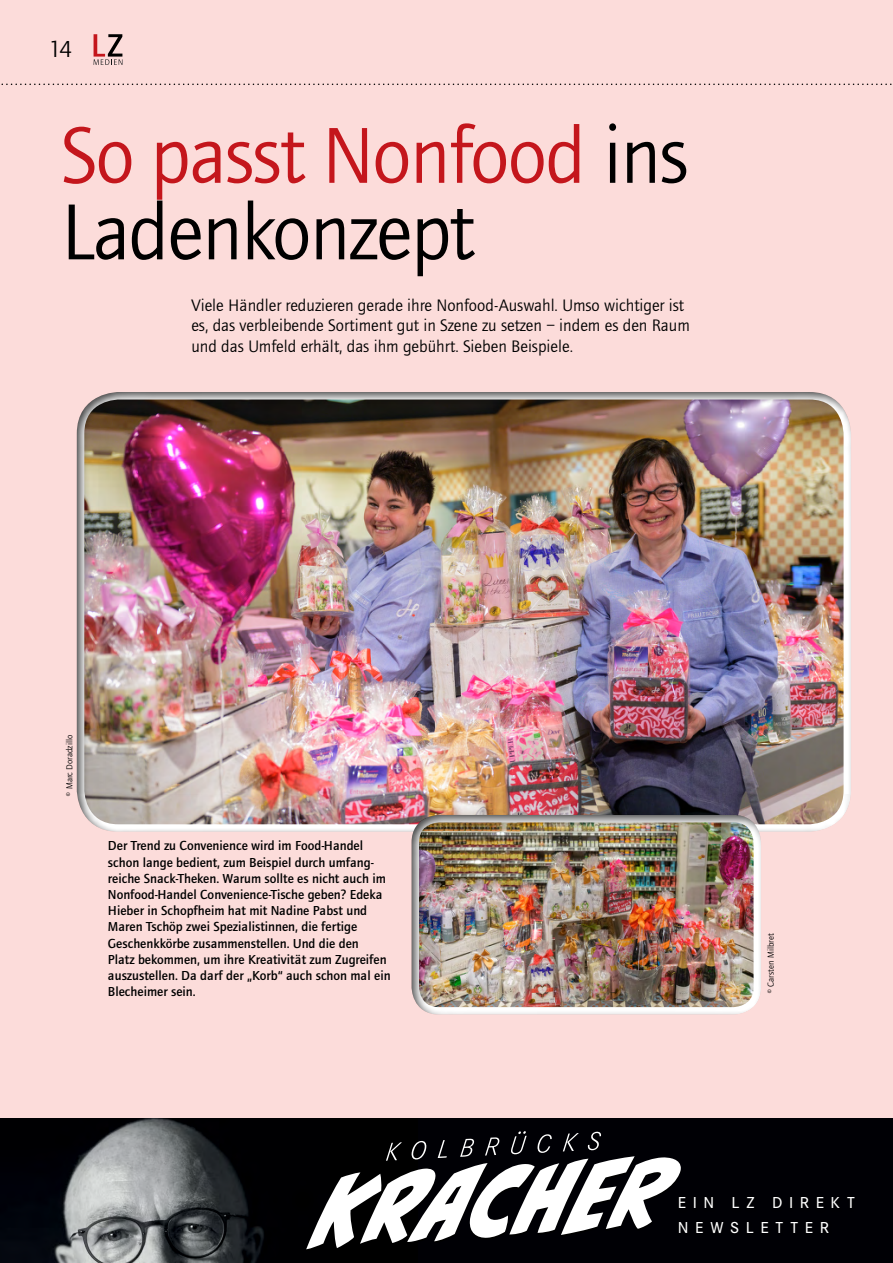
<style>
.page{position:relative;width:893px;height:1263px;background:#fff}
.page>*{position:absolute;margin:0;border:0;box-sizing:border-box;transform-origin:0 0}
.Headline{font:82.05px/76.5px "Foundry Journal";letter-spacing:-.02em;color:#000}
.t1{font:24px "Foundry Journal";color:#000}
.Vorspann{font:17.25px/20.7px "Foundry Journal";color:#000}
.t2{font:500 16.5px/24.2px "Corporate S Pro";letter-spacing:.4em;color:#fff}
.BU{font:500 13.5px/16.2px "Foundry Journal";color:#000}
.Fotocredit{font:9px "Foundry Journal";color:#000}
.s1{color:#c4161c}
</style>
<div class="page">
<div style="left:0;top:0;width:893px;height:1118px;background:#fcdcda"></div>
<svg style="left:1px;top:84px;width:891px;height:1px"></svg>
<svg style="left:94px;top:34px;width:28px;height:31px"></svg>
<div style="left:65px;top:379px;width:800px;height:453px;background:#000;opacity:.75"></div>
<div style="left:399px;top:802px;width:376px;height:213px;background:#000;opacity:.75"></div>
<div style="left:0;top:1118px;width:893px;height:145px;background:#000005"></div>
<img style="left:0;top:1118px;width:264px;height:145px">
<div style="left:677px;top:1195px;width:181px;height:41px;background:#000"></div>
<svg style="left:306px;top:1131px;width:375px;height:119px"></svg>
<hr style="left:892px;top:1118px;width:1px;height:145px;background:#fff">
<p class="t1" style="left:49px;top:36px;width:25px">14</p>
<p class="Headline" style="left:61px;top:119px;width:629px"><span class="s1">So passt Nonfood</span> ins<br>Ladenkonzept</p>
<p class="Vorspann" style="left:191px;top:295px;width:500px">Viele Händler reduzieren gerade ihre Nonfood-Auswahl. Umso wichtiger ist es, das verbleibende Sortiment gut in Szene zu setzen – indem es den Raum und das Umfeld erhält, das ihm gebührt. Sieben Beispiele.</p>
<p class="Fotocredit" style="left:65px;top:797px;width:63px;rotate:-90deg">© Marc Doradzillo</p>
<p class="BU" style="left:108px;top:838px;width:284px">Der Trend zu Convenience wird im Food-Handel schon lange bedient, zum Beispiel durch umfang&shy;reiche Snack-Theken. Warum sollte es nicht auch im Nonfood-Handel Convenience-Tische geben? Edeka Hieber in Schopfheim hat mit Nadine Pabst und Maren Tschöp zwei Spezialistinnen, die fertige Geschenkkörbe zusammenstellen. Und die den<br>Platz bekommen, um ihre Kreativität zum Zugreifen auszustellen. Da darf der „Korb“ auch schon mal ein Blecheimer sein.</p>
<p class="Fotocredit" style="left:766px;top:994px;width:62px;rotate:-90deg">© Carsten Milbret</p>
<p class="t2" style="left:678px;top:1189px;width:179px">EIN LZ DIREKT<br>NEWSLETTER</p>
</div>
